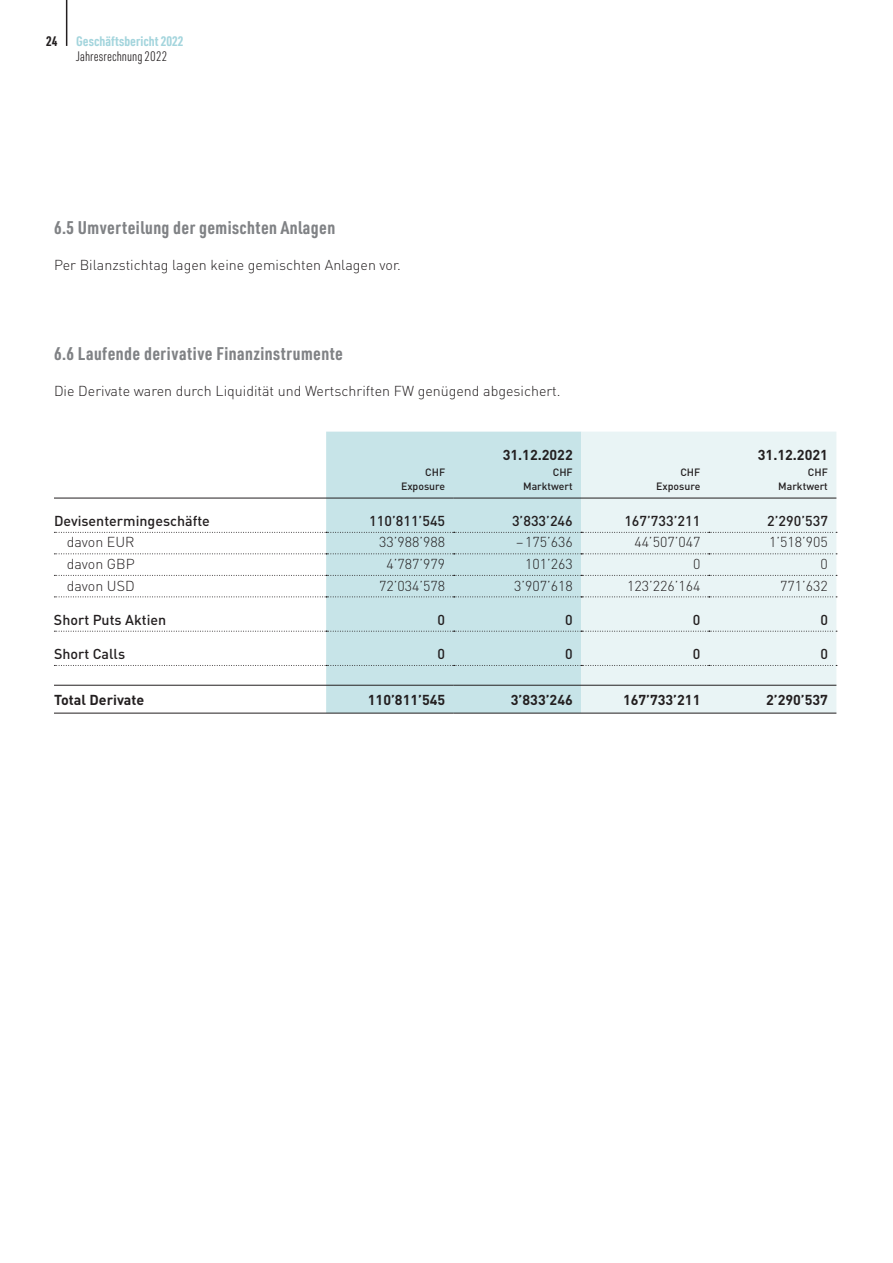
<style>
.page{position:relative;width:893px;height:1263px;background:#fff}
.page>*{position:absolute;margin:0;border:0;box-sizing:border-box;transform-origin:0 0}
.t1{font:700 18px "URWDIN Cond";letter-spacing:.025em;color:#808285}
.t2{font:300 14.25px "DINOT";color:#231f20}
.t3{font:500 14.25px "DINOT";color:#231f20}
.t4{font:700 14.25px "DINOT";color:#231f20}
.t5{font:700 13.5px "URWDIN Cond";color:#a4d5dd}
.t6{font:300 13.5px "URWDIN Cond";color:#231f20}
.t7{font:700 13.5px "URWDIN Cond";color:#231f20}
.t8{font:500 10.5px/13.5px "DINOT";color:#231f20;text-align:right}
</style>
<div class="page">
<hr style="left:66px;top:0;width:1px;height:46px;background:#231f20">
<div style="left:326px;top:432px;width:255px;height:281px;background:#c7e4e8"></div>
<div style="left:581px;top:432px;width:255px;height:281px;background:#e9f4f5"></div>
<svg style="left:54px;top:553px;width:783px;height:1px"></svg>
<svg style="left:54px;top:575px;width:783px;height:1px"></svg>
<svg style="left:54px;top:532px;width:783px;height:1px"></svg>
<svg style="left:54px;top:596px;width:783px;height:1px"></svg>
<svg style="left:54px;top:631px;width:783px;height:1px"></svg>
<svg style="left:54px;top:665px;width:783px;height:1px"></svg>
<hr style="left:54px;top:498px;width:400px;height:1px;background:#231f20">
<hr style="left:454px;top:498px;width:382px;height:1px;background:#231f20">
<hr style="left:54px;top:685px;width:400px;height:1px;background:#231f20">
<hr style="left:454px;top:685px;width:382px;height:1px;background:#231f20">
<hr style="left:54px;top:713px;width:400px;height:1px;background:#231f20">
<hr style="left:454px;top:713px;width:382px;height:1px;background:#231f20">
<p class="t7" style="left:46px;top:36px;width:13px">24</p>
<p class="t5" style="left:76px;top:36px;width:109px">Geschäftsbericht 2022</p>
<p class="t6" style="left:76px;top:48px;width:93px">Jahresrechnung 2022</p>
<p class="t1" style="left:54px;top:220px;width:283px">6.5 Umverteilung der gemischten Anlagen</p>
<p class="t2" style="left:54px;top:259px;width:348px">Per Bilanzstichtag lagen keine gemischten Anlagen vor.</p>
<p class="t1" style="left:54px;top:346px;width:290px">6.6 Laufende derivative Finanzinstrumente</p>
<p class="t2" style="left:54px;top:385px;width:508px">Die Derivate waren durch Liquidität und Wertschriften FW genügend abgesichert.</p>
<p class="t4" style="left:503px;top:449px;width:72px">31.12.2022</p>
<p class="t4" style="left:758px;top:449px;width:72px">31.12.2021</p>
<p class="t8" style="left:401px;top:467px;width:46px">CHF<br>Exposure</p>
<p class="t8" style="left:523px;top:467px;width:51px">CHF<br>Marktwert</p>
<p class="t8" style="left:656px;top:467px;width:46px">CHF<br>Exposure</p>
<p class="t8" style="left:778px;top:467px;width:51px">CHF<br>Marktwert</p>
<p class="t3" style="left:54px;top:516px;width:157px">Devisentermingeschäfte</p>
<p class="t3" style="left:369px;top:516px;width:77px">110’811’545</p>
<p class="t3" style="left:512px;top:516px;width:62px">3’833’246</p>
<p class="t3" style="left:624px;top:516px;width:77px">167’733’211</p>
<p class="t3" style="left:767px;top:516px;width:62px">2’290’537</p>
<p class="t2" style="left:67px;top:537px;width:69px">davon EUR</p>
<p class="t2" style="left:379px;top:537px;width:68px">33’988’988</p>
<p class="t2" style="left:516px;top:537px;width:58px">– 175’636</p>
<p class="t2" style="left:634px;top:537px;width:68px">44’507’047</p>
<p class="t2" style="left:769px;top:537px;width:60px">1’518’905</p>
<p class="t2" style="left:67px;top:559px;width:70px">davon GBP</p>
<p class="t2" style="left:386px;top:559px;width:60px">4’787’979</p>
<p class="t2" style="left:525px;top:559px;width:49px">101’263</p>
<p class="t2" style="left:693px;top:559px;width:9px">0</p>
<p class="t2" style="left:821px;top:559px;width:9px">0</p>
<p class="t2" style="left:67px;top:580px;width:70px">davon USD</p>
<p class="t2" style="left:379px;top:580px;width:68px">72’034’578</p>
<p class="t2" style="left:514px;top:580px;width:60px">3’907’618</p>
<p class="t2" style="left:627px;top:580px;width:75px">123’226’164</p>
<p class="t2" style="left:780px;top:580px;width:49px">771’632</p>
<p class="t3" style="left:54px;top:615px;width:114px">Short Puts Aktien</p>
<p class="t3" style="left:438px;top:615px;width:9px">0</p>
<p class="t3" style="left:565px;top:615px;width:9px">0</p>
<p class="t3" style="left:693px;top:615px;width:9px">0</p>
<p class="t3" style="left:820px;top:615px;width:9px">0</p>
<p class="t3" style="left:54px;top:649px;width:73px">Short Calls</p>
<p class="t3" style="left:438px;top:649px;width:9px">0</p>
<p class="t3" style="left:565px;top:649px;width:9px">0</p>
<p class="t3" style="left:693px;top:649px;width:9px">0</p>
<p class="t3" style="left:820px;top:649px;width:9px">0</p>
<p class="t4" style="left:54px;top:694px;width:92px">Total Derivate</p>
<p class="t4" style="left:368px;top:694px;width:79px">110’811’545</p>
<p class="t4" style="left:511px;top:694px;width:63px">3’833’246</p>
<p class="t4" style="left:623px;top:694px;width:79px">167’733’211</p>
<p class="t4" style="left:766px;top:694px;width:63px">2’290’537</p>
</div>
